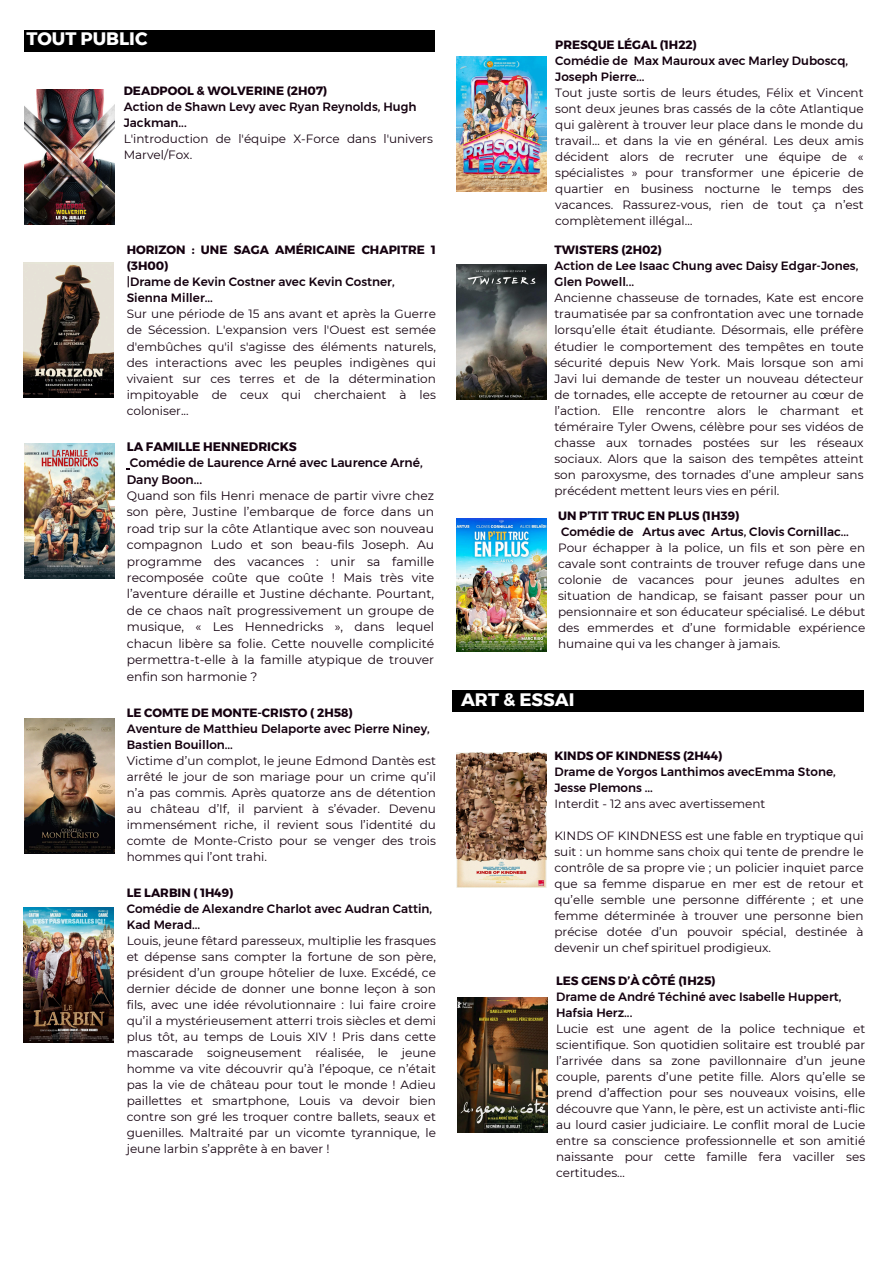
<style>
.page{position:relative;width:894px;height:1264px;background:#fff}
.page>*{position:absolute;margin:0;border:0;box-sizing:border-box;transform-origin:0 0}
.t1{font:700 18px "Montserrat";color:#fff}
.t2{font:12.3px/16.4px "Montserrat";color:#14000f;text-align:justify}
.t3{font:500 12.3px/16.4px "Montserrat";color:#14000f}
.t4{font:700 12.3px "Montserrat";color:#14000f}
.t5{font:12px/16px "Montserrat";color:#14000f;text-align:justify}
.t6{font:500 12px/16px "Montserrat";color:#14000f}
.t7{font:700 12px/16px "Montserrat";color:#14000f}
</style>
<div class="page">
<div style="left:25px;top:30px;width:410px;height:21px;background:#000"></div>
<img style="left:24px;top:907px;width:90px;height:135px">
<img style="left:24px;top:262px;width:90px;height:135px">
<img style="left:25px;top:443px;width:90px;height:135px">
<img style="left:456px;top:518px;width:90px;height:134px">
<div style="left:452px;top:690px;width:411px;height:21px;background:#000"></div>
<img style="left:456px;top:57px;width:90px;height:135px">
<img style="left:25px;top:89px;width:90px;height:135px">
<img style="left:457px;top:997px;width:90px;height:135px">
<img style="left:25px;top:718px;width:90px;height:135px">
<img style="left:456px;top:752px;width:90px;height:135px">
<img style="left:456px;top:264px;width:90px;height:135px">
<p class="t1" style="left:26px;top:28px;width:122px">TOUT PUBLIC</p>
<p class="t7" style="left:124px;top:83px;width:205px">DEADPOOL &amp; WOLVERINE (2H07)</p>
<p class="t6" style="left:124px;top:99px;width:294px">Action de Shawn Levy avec Ryan Reynolds, Hugh<br>Jackman...</p>
<p class="t5" style="left:124px;top:131px;width:310px">L'introduction de l'équipe X-Force dans l'univers<br>Marvel/Fox.</p>
<p class="t7" style="left:127px;top:242px;width:310px">HORIZON : UNE SAGA AMÉRICAINE CHAPITRE 1 (3H00)</p>
<p class="t6" style="left:127px;top:274px;width:269px">|Drame de Kevin Costner avec Kevin Costner,<br>Sienna Miller...</p>
<p class="t5" style="left:127px;top:306px;width:310px">Sur une période de 15 ans avant et après la Guerre de Sécession. L'expansion vers l'Ouest est semée d'embûches qu'il s'agisse des éléments naturels, des interactions avec les peuples indigènes qui vivaient sur ces terres et de la détermination impitoyable de ceux qui cherchaient à les coloniser...</p>
<p class="t4" style="left:127px;top:439px;width:172px">LA FAMILLE HENNEDRICKS</p>
<p class="t3" style="left:127px;top:454px;width:297px">Comédie de Laurence Arné avec Laurence Arné,<br>Dany Boon...</p>
<p class="t2" style="left:127px;top:487px;width:309px">Quand son fils Henri menace de partir vivre chez son père, Justine l’embarque de force dans un road trip sur la côte Atlantique avec son nouveau compagnon Ludo et son beau-fils Joseph. Au programme des vacances : unir sa famille recomposée coûte que coûte ! Mais très vite l’aventure déraille et Justine déchante. Pourtant, de ce chaos naît progressivement un groupe de musique, « Les Hennedricks », dans lequel chacun libère sa folie. Cette nouvelle complicité permettra-t-elle à la famille atypique de trouver enfin son harmonie ?</p>
<p class="t7" style="left:127px;top:704px;width:228px">LE COMTE DE MONTE-CRISTO ( 2H58)</p>
<p class="t6" style="left:127px;top:720px;width:304px">Aventure de Matthieu Delaporte avec Pierre Niney,<br>Bastien Bouillon...</p>
<p class="t5" style="left:127px;top:752px;width:310px">Victime d’un complot, le jeune Edmond Dantès est arrêté le jour de son mariage pour un crime qu’il n’a pas commis. Après quatorze ans de détention au château d’If, il parvient à s’évader. Devenu immensément riche, il revient sous l’identité du comte de Monte-Cristo pour se venger des trois hommes qui l’ont trahi.</p>
<p class="t7" style="left:127px;top:884px;width:108px">LE LARBIN ( 1H49)</p>
<p class="t6" style="left:127px;top:900px;width:307px">Comédie de Alexandre Charlot avec Audran Cattin,<br>Kad Merad...</p>
<p class="t5" style="left:127px;top:932px;width:310px">Louis, jeune fêtard paresseux, multiplie les frasques et dépense sans compter la fortune de son père, président d’un groupe hôtelier de luxe. Excédé, ce dernier décide de donner une bonne leçon à son fils, avec une idée révolutionnaire : lui faire croire qu’il a mystérieusement atterri trois siècles et demi plus tôt, au temps de Louis XIV ! Pris dans cette mascarade soigneusement réalisée, le jeune homme va vite découvrir qu’à l’époque, ce n’était pas la vie de château pour tout le monde ! Adieu paillettes et smartphone, Louis va devoir bien contre son gré les troquer contre ballets, seaux et guenilles. Maltraité par un vicomte tyrannique, le jeune larbin s’apprête à en baver !</p>
<p class="t7" style="left:555px;top:36px;width:143px">PRESQUE LÉGAL (1H22)</p>
<p class="t6" style="left:555px;top:52px;width:294px">Comédie de Max Mauroux avec Marley Duboscq,<br>Joseph Pierre...</p>
<p class="t5" style="left:555px;top:84px;width:310px">Tout juste sortis de leurs études, Félix et Vincent sont deux jeunes bras cassés de la côte Atlantique qui galèrent à trouver leur place dans le monde du travail… et dans la vie en général. Les deux amis décident alors de recruter une équipe de « spécialistes » pour transformer une épicerie de quartier en business nocturne le temps des vacances. Rassurez-vous, rien de tout ça n’est complètement illégal…</p>
<p class="t7" style="left:554px;top:242px;width:109px">TWISTERS (2H02)</p>
<p class="t6" style="left:554px;top:258px;width:305px">Action de Lee Isaac Chung avec Daisy Edgar-Jones,<br>Glen Powell...</p>
<p class="t5" style="left:554px;top:290px;width:310px">Ancienne chasseuse de tornades, Kate est encore traumatisée par sa confrontation avec une tornade lorsqu’elle était étudiante. Désormais, elle préfère étudier le comportement des tempêtes en toute sécurité depuis New York. Mais lorsque son ami Javi lui demande de tester un nouveau détecteur de tornades, elle accepte de retourner au cœur de l’action. Elle rencontre alors le charmant et téméraire Tyler Owens, célèbre pour ses vidéos de chasse aux tornades postées sur les réseaux sociaux. Alors que la saison des tempêtes atteint son paroxysme, des tornades d’une ampleur sans précédent mettent leurs vies en péril.</p>
<p class="t7" style="left:558px;top:508px;width:183px">UN P’TIT TRUC EN PLUS (1H39)</p>
<p class="t6" style="left:561px;top:524px;width:289px">Comédie de Artus avec Artus, Clovis Cornillac...</p>
<p class="t5" style="left:558px;top:540px;width:308px">Pour échapper à la police, un fils et son père en cavale sont contraints de trouver refuge dans une colonie de vacances pour jeunes adultes en situation de handicap, se faisant passer pour un pensionnaire et son éducateur spécialisé. Le début des emmerdes et d’une formidable expérience humaine qui va les changer à jamais.</p>
<p class="t1" style="left:461px;top:688px;width:115px">ART &amp; ESSAI</p>
<p class="t7" style="left:554px;top:747px;width:170px">KINDS OF KINDNESS (2H44)</p>
<p class="t6" style="left:554px;top:763px;width:283px">Drame de Yorgos Lanthimos avecEmma Stone,<br>Jesse Plemons ...</p>
<p class="t5" style="left:554px;top:795px;width:212px">Interdit - 12 ans avec avertissement</p>
<p class="t5" style="left:554px;top:827px;width:310px">KINDS OF KINDNESS est une fable en tryptique qui suit : un homme sans choix qui tente de prendre le contrôle de sa propre vie ; un policier inquiet parce que sa femme disparue en mer est de retour et qu’elle semble une personne différente ; et une femme déterminée à trouver une personne bien précise dotée d’un pouvoir spécial, destinée à devenir un chef spirituel prodigieux.</p>
<p class="t7" style="left:556px;top:972px;width:161px">LES GENS D’À CÔTÉ (1H25)</p>
<p class="t6" style="left:556px;top:988px;width:287px">Drame de André Téchiné avec Isabelle Huppert,<br>Hafsia Herz...</p>
<p class="t5" style="left:556px;top:1020px;width:310px">Lucie est une agent de la police technique et scientifique. Son quotidien solitaire est troublé par l’arrivée dans sa zone pavillonnaire d’un jeune couple, parents d’une petite fille. Alors qu’elle se prend d’affection pour ses nouveaux voisins, elle découvre que Yann, le père, est un activiste anti-flic au lourd casier judiciaire. Le conflit moral de Lucie entre sa conscience professionnelle et son amitié naissante pour cette famille fera vaciller ses certitudes…</p>
</div>
